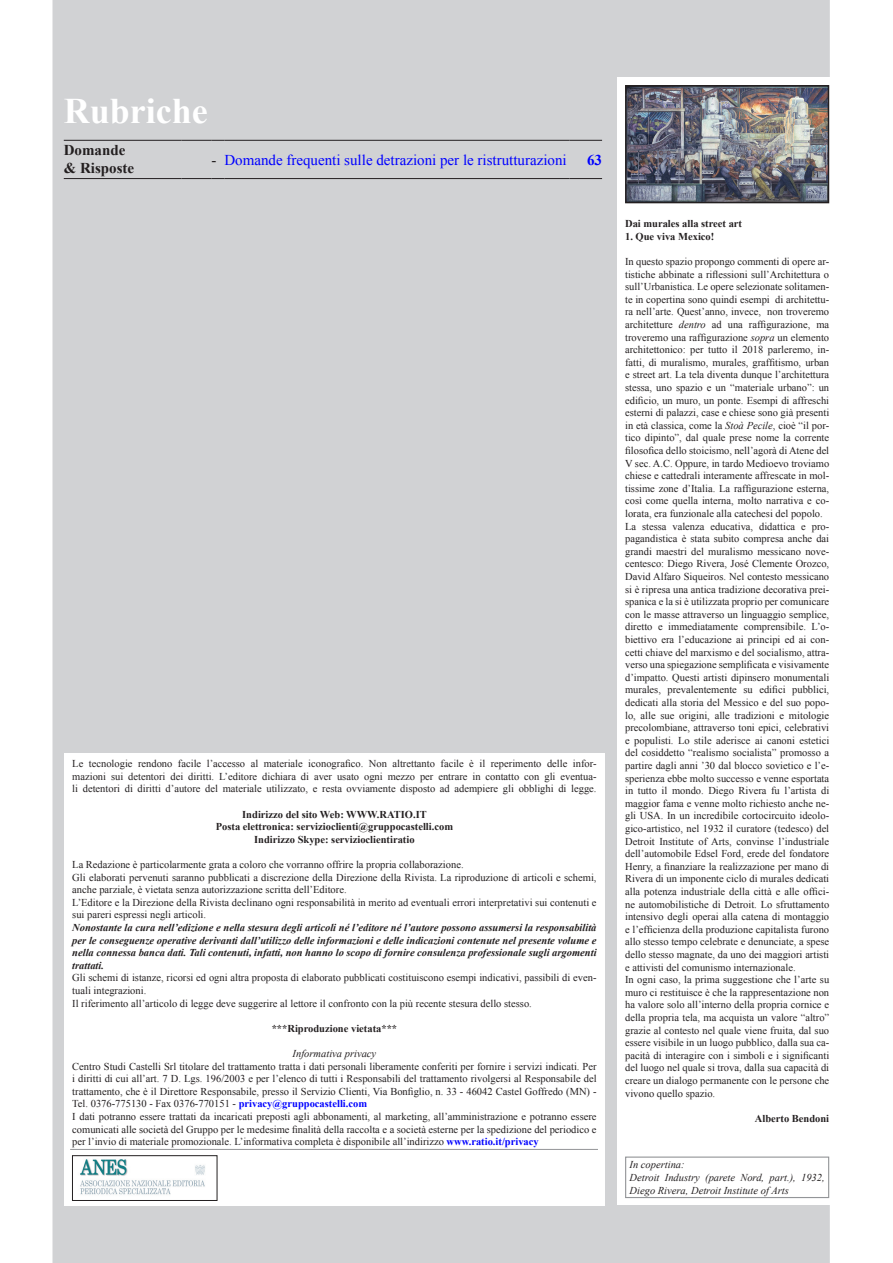
<style>
.page{position:relative;width:893px;height:1263px;background:#fff}
.page>*{position:absolute;margin:0;border:0;box-sizing:border-box;transform-origin:0 0}
.t1{font:700 36px "Times New Roman";color:#fff}
.t2{font:15px "Times New Roman";color:#00f}
.t3{font:700 15px "Times New Roman";color:#231f20}
.t4{font:700 15px "Times New Roman";color:#00f}
.t5{font:15px "Times New Roman";color:#231f20}
.t6{font:10.5px/12.6px "Times New Roman";color:#231f20;text-align:justify}
.t7{font:italic 700 10.5px/12.6px "Times New Roman";color:#231f20;text-align:justify}
.t8{font:700 10.5px/12.6px "Times New Roman";color:#231f20;text-align:center}
.t9{font:italic 10.5px/12.6px "Times New Roman";color:#231f20}
.s1{font-weight:700;color:#00f}
.s2{font-style:italic}
</style>
<div class="page">
<div style="left:52px;top:0;width:778px;height:1263px;background:#d1d2d4"></div>
<div style="left:65px;top:753px;width:540px;height:452px;background:#fff"></div>
<hr style="left:70px;top:1149px;width:528px;height:1px;background:#939598">
<img style="left:80px;top:1159px;width:125px;height:36px">
<div style="left:72px;top:1155px;width:145px;height:46px;border:1px solid #231f20"></div>
<div style="left:617px;top:77px;width:225px;height:1128px;background:#fff"></div>
<hr style="left:64px;top:140px;width:117px;height:1px;background:#231f20">
<hr style="left:181px;top:140px;width:31px;height:1px;background:#231f20">
<svg style="left:212px;top:140px;width:12px;height:1px"></svg>
<hr style="left:224px;top:140px;width:345px;height:1px;background:#231f20">
<hr style="left:569px;top:140px;width:33px;height:1px;background:#231f20">
<hr style="left:64px;top:178px;width:117px;height:1px;background:#231f20">
<hr style="left:181px;top:178px;width:31px;height:1px;background:#231f20">
<svg style="left:212px;top:178px;width:12px;height:1px"></svg>
<hr style="left:224px;top:178px;width:345px;height:1px;background:#231f20">
<hr style="left:569px;top:178px;width:33px;height:1px;background:#231f20">
<div style="left:625px;top:1156px;width:204px;height:42px;border:1px solid #939598"></div>
<img style="left:627px;top:87px;width:200px;height:114px">
<div style="left:625px;top:85px;width:204px;height:118px;border:1px solid #231f20"></div>
<p class="t1" style="left:64px;top:86px;width:145px">Rubriche</p>
<p class="t3" style="left:64px;top:139px;width:63px">Domande</p>
<p class="t3" style="left:64px;top:157px;width:72px">&amp; Risposte</p>
<p class="t5" style="left:212px;top:150px;width:6px">-</p>
<p class="t2" style="left:224px;top:150px;width:344px">Domande frequenti sulle detrazioni per le ristrutturazioni</p>
<p class="t4" style="left:587px;top:149px;width:16px">63</p>
<p class="t6" style="left:72px;top:757px;width:526px">Le tecnologie rendono facile l’accesso al materiale iconografico. Non altrettanto facile è il reperimento delle infor&shy;mazioni sui detentori dei diritti. L’editore dichiara di aver usato ogni mezzo per entrare in contatto con gli eventua&shy;li detentori di diritti d’autore del materiale utilizzato, e resta ovviamente disposto ad adempiere gli obblighi di legge.</p>
<p class="t8" style="left:216px;top:807px;width:239px">Indirizzo del sito Web: WWW.RATIO.IT<br>Posta elettronica: servizioclienti@gruppocastelli.com<br>Indirizzo Skype: servizioclientiratio</p>
<p class="t6" style="left:72px;top:858px;width:526px;text-align:left">La Redazione è particolarmente grata a coloro che vorranno offrire la propria collaborazione.<br>Gli elaborati pervenuti saranno pubblicati a discrezione della Direzione della Rivista. La riproduzione di articoli e schemi, anche parziale, è vietata senza autorizzazione scritta dell’Editore.<br>L’Editore e la Direzione della Rivista declinano ogni responsabilità in merito ad eventuali errori interpretativi sui contenuti e sui pareri espressi negli articoli.</p>
<p class="t7" style="left:72px;top:921px;width:526px">Nonostante la cura nell’edizione e nella stesura degli articoli né l’editore né l’autore possono assumersi la responsabilità per le conseguenze operative derivanti dall’utilizzo delle informazioni e delle indicazioni contenute nel presente volume e nella connessa banca dati. Tali contenuti, infatti, non hanno lo scopo di fornire consulenza professionale sugli argomenti trattati.</p>
<p class="t6" style="left:72px;top:971px;width:526px;text-align:left">Gli schemi di istanze, ricorsi ed ogni altra proposta di elaborato pubblicati costituiscono esempi indicativi, passibili di even&shy;tuali integrazioni.<br>Il riferimento all’articolo di legge deve suggerire al lettore il confronto con la più recente stesura dello stesso.</p>
<p class="t8" style="left:272px;top:1022px;width:127px">***Riproduzione vietata***</p>
<p class="t9" style="left:293px;top:1047px;width:85px">Informativa privacy</p>
<p class="t6" style="left:72px;top:1060px;width:526px;text-align:left">Centro Studi Castelli Srl titolare del trattamento tratta i dati personali liberamente conferiti per fornire i servizi indicati. Per i diritti di cui all’art. 7 D. Lgs. 196/2003 e per l’elenco di tutti i Responsabili del trattamento rivolgersi al Responsabile del trattamento, che è il Direttore Responsabile, presso il Servizio Clienti, Via Bonfiglio, n. 33 - 46042 Castel Goffredo (MN) - Tel. 0376-775130 - Fax 0376-770151 - <span class="s1">privacy@gruppocastelli.com<br></span>I dati potranno essere trattati da incaricati preposti agli abbonamenti, al marketing, all’amministrazione e potranno essere comunicati alle società del Gruppo per le medesime finalità della raccolta e a società esterne per la spedizione del periodico e per l’invio di materiale promozionale. L’informativa completa è disponibile all’indirizzo <span class="s1">www.ratio.it/privacy</span></p>
<p class="t8" style="left:625px;top:217px;width:119px">Dai murales alla street art</p>
<p class="t8" style="left:625px;top:230px;width:91px">1. Que viva Mexico!</p>
<p class="t6" style="left:625px;top:255px;width:206px">In questo spazio propongo commenti di opere ar&shy;tistiche abbinate a riflessioni sull’Architettura o sull’Urbanistica. Le opere selezionate solitamen&shy;te in copertina sono quindi esempi di architettu&shy;ra nell’arte. Quest’anno, invece, non troveremo architetture <span class="s2">dentro</span> ad una raffigurazione, ma troveremo una raffigurazione <span class="s2">sopra</span> un elemento architettonico: per tutto il 2018 parleremo, in&shy;fatti, di muralismo, murales, graffitismo, urban e street art. La tela diventa dunque l’architettura stessa, uno spazio e un “materiale urbano”: un edificio, un muro, un ponte. Esempi di affreschi esterni di palazzi, case e chiese sono già presenti in età classica, come la <span class="s2">Stoà Pecile</span>, cioè “il por&shy;tico dipinto”, dal quale prese nome la corrente filosofica dello stoicismo, nell’agorà di Atene del V sec. A.C. Oppure, in tardo Medioevo troviamo chiese e cattedrali interamente affrescate in mol&shy;tissime zone d’Italia. La raffigurazione esterna, così come quella interna, molto narrativa e co&shy;lorata, era funzionale alla catechesi del popolo.</p>
<p class="t6" style="left:625px;top:520px;width:206px">La stessa valenza educativa, didattica e pro&shy;pagandistica è stata subito compresa anche dai grandi maestri del muralismo messicano nove&shy;centesco: Diego Rivera, José Clemente Orozco, David Alfaro Siqueiros. Nel contesto messicano si è ripresa una antica tradizione decorativa prei&shy;spanica e la si è utilizzata proprio per comunicare con le masse attraverso un linguaggio semplice, diretto e immediatamente comprensibile. L’o&shy;biettivo era l’educazione ai principi ed ai con&shy;cetti chiave del marxismo e del socialismo, attra&shy;verso una spiegazione semplificata e visivamente d’impatto. Questi artisti dipinsero monumentali murales, prevalentemente su edifici pubblici, dedicati alla storia del Messico e del suo popo&shy;lo, alle sue origini, alle tradizioni e mitologie precolombiane, attraverso toni epici, celebrativi e populisti. Lo stile aderisce ai canoni estetici del cosiddetto “realismo socialista” promosso a partire dagli anni ’30 dal blocco sovietico e l’e&shy;sperienza ebbe molto successo e venne esportata in tutto il mondo. Diego Rivera fu l’artista di maggior fama e venne molto richiesto anche ne&shy;gli USA. In un incredibile cortocircuito ideolo&shy;gico-artistico, nel 1932 il curatore (tedesco) del Detroit Institute of Arts, convinse l’industriale dell’automobile Edsel Ford, erede del fondatore Henry, a finanziare la realizzazione per mano di Rivera di un imponente ciclo di murales dedicati alla potenza industriale della città e alle offici&shy;ne automobilistiche di Detroit. Lo sfruttamento intensivo degli operai alla catena di montaggio e l’efficienza della produzione capitalista furono allo stesso tempo celebrate e denunciate, a spese dello stesso magnate, da uno dei maggiori artisti e attivisti del comunismo internazionale.</p>
<p class="t6" style="left:625px;top:973px;width:206px">In ogni caso, la prima suggestione che l’arte su muro ci restituisce è che la rappresentazione non ha valore solo all’interno della propria cornice e della propria tela, ma acquista un valore “altro” grazie al contesto nel quale viene fruita, dal suo essere visibile in un luogo pubblico, dalla sua ca&shy;pacità di interagire con i simboli e i significanti del luogo nel quale si trova, dalla sua capacità di creare un dialogo permanente con le persone che vivono quello spazio.</p>
<p class="t8" style="left:755px;top:1112px;width:76px">Alberto Bendoni</p>
<p class="t9" style="left:630px;top:1158px;width:57px">In copertina:</p>
<p class="t9" style="left:630px;top:1171px;width:197px">Detroit Industry (parete Nord, part.), 1932,<br>Diego Rivera, Detroit Institute of Arts</p>
</div>
